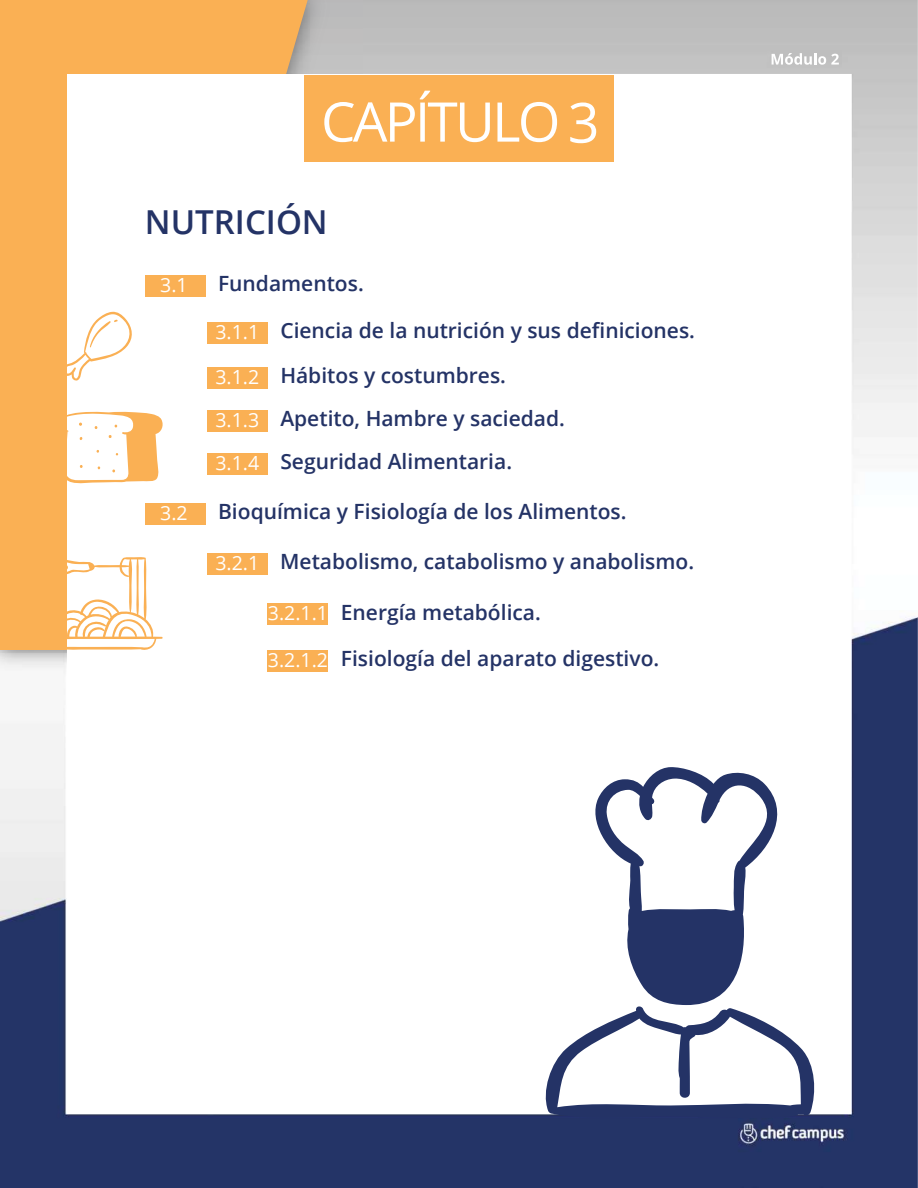
<style>
.page{position:relative;width:918px;height:1188px;background:#fff}
.page>*{position:absolute;margin:0;border:0;box-sizing:border-box;transform-origin:0 0}
.t1{font:55.5px "Open Sans";color:#fff}
.t2{font:600 33px "Open Sans";color:#243366}
.t3{font:600 21px/44.8px "Open Sans";color:#243366}
.t4{font:19.5px/42.9px "Open Sans";color:#fff;text-align:justify}
</style>
<div class="page">
<img style="left:0;top:0;width:918px;height:1188px">
<img style="left:0;top:0;width:362px;height:704px">
<div style="left:0;top:0;width:308px;height:650px;background:#fab054"></div>
<div style="left:67px;top:75px;width:784px;height:1039px;background:#fff"></div>
<svg style="left:772px;top:53px;width:67px;height:12px"></svg>
<div style="left:304px;top:75px;width:310px;height:87px;background:#fab054"></div>
<svg style="left:324px;top:91px;width:166px;height:51px"></svg>
<svg style="left:497px;top:102px;width:60px;height:40px"></svg>
<div style="left:145px;top:275px;width:60px;height:22px;background:#fab054"></div>
<div style="left:145px;top:503px;width:60px;height:22px;background:#fab054"></div>
<div style="left:207px;top:553px;width:60px;height:22px;background:#fab054"></div>
<div style="left:268px;top:604px;width:60px;height:21px;background:#fab054"></div>
<div style="left:268px;top:650px;width:60px;height:22px;background:#fab054"></div>
<div style="left:207px;top:322px;width:61px;height:22px;background:#fab054"></div>
<div style="left:207px;top:367px;width:61px;height:22px;background:#fab054"></div>
<div style="left:207px;top:410px;width:61px;height:22px;background:#fab054"></div>
<div style="left:207px;top:453px;width:61px;height:22px;background:#fab054"></div>
<svg style="left:541px;top:1006px;width:276px;height:115px"></svg>
<svg style="left:595px;top:767px;width:183px;height:238px"></svg>
<svg style="left:62px;top:311px;width:70px;height:70px"></svg>
<svg style="left:44px;top:557px;width:119px;height:94px"></svg>
<svg style="left:56px;top:412px;width:107px;height:74px"></svg>
<h2 class="t2" style="left:145px;top:200px;width:184px">NUTRICIÓN</h2>
<p class="t4" style="left:160px;top:263px;width:29px">3.1</p>
<p class="t3" style="left:218px;top:260px;width:147px">Fundamentos.</p>
<h1 class="t1" style="left:568px;top:85px;width:33px">3</h1>
<p class="t4" style="left:160px;top:491px;width:29px">3.2</p>
<p class="t4" style="left:215px;top:310px;width:45px">3.1.1</p>
<p class="t4" style="left:215px;top:355px;width:45px">3.1.2<br>3.1.3<br>3.1.4</p>
<p class="t3" style="left:280px;top:308px;width:416px">Ciencia de la nutrición y sus definiciones.<br>Hábitos y costumbres.</p>
<p class="t3" style="left:280px;top:396px;width:286px;line-height:42.9px">Apetito, Hambre y saciedad.<br>Seguridad Alimentaria.</p>
<p class="t3" style="left:218px;top:489px;width:410px">Bioquímica y Fisiología de los Alimentos.</p>
<p class="t3" style="left:280px;top:539px;width:415px">Metabolismo, catabolismo y anabolismo.</p>
<p class="t3" style="left:341px;top:589px;width:201px">Energía metabólica.</p>
<p class="t3" style="left:341px;top:636px;width:320px">Fisiología del aparato digestivo.</p>
<p class="t4" style="left:215px;top:541px;width:45px">3.2.1</p>
<p class="t4" style="left:268px;top:591px;width:62px">3.2.1.1</p>
<p class="t4" style="left:268px;top:638px;width:62px">3.2.1.2</p>
</div>
